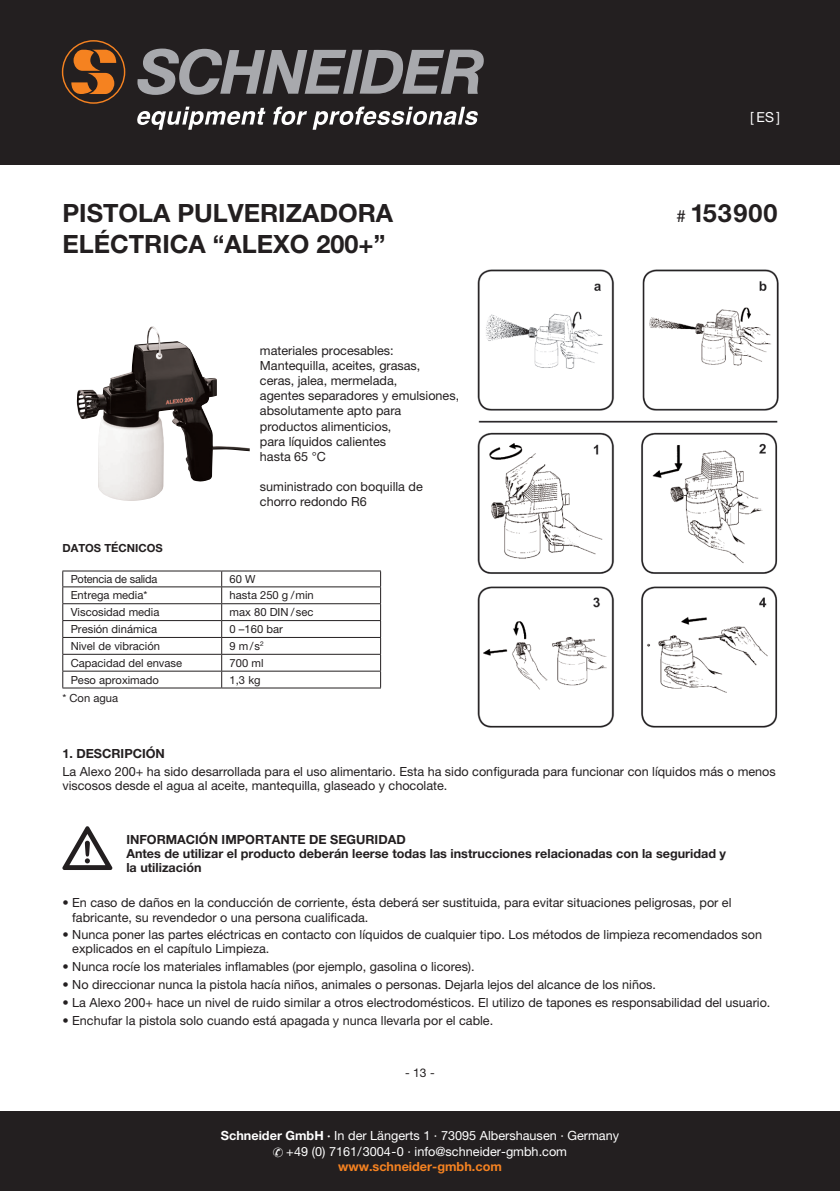
<style>
.page{position:relative;width:840px;height:1191px;background:#fff}
.page>*{position:absolute;margin:0;border:0;box-sizing:border-box;transform-origin:0 0}
.t1{font:700 25.2px/30.2px "Helvetica Neue LT Pro";color:#231f20}
.t2{font:13.8px "Helvetica Neue LT Pro";color:#fff}
.t3{font:12.6px/15.2px "Helvetica Neue LT Pro";color:#231f20}
.t4{font:700 12.6px/14px "Helvetica Neue LT Pro";color:#231f20}
.t5{font:12.6px/15.6px "Helvetica Neue LT Pro";color:#fff;text-align:center}
.t6{font:12px "Helvetica Neue LT Pro";color:#231f20}
.t7{font:11.2px "Helvetica Neue LT Pro";color:#231f20}
.t8{font:11.2px "Helvetica Neue LT Pro";letter-spacing:-.02em;color:#231f20}
.t9{font:700 11.2px "Helvetica Neue LT Pro";color:#231f20}
.s1{font-weight:400;font-size:16.8px}
.s2{font-weight:700}
.s3{font-weight:700;color:#f58220}
</style>
<div class="page">
<hr style="left:62px;top:570px;width:159px;height:1px;background:#231f20">
<hr style="left:221px;top:570px;width:160px;height:1px;background:#231f20">
<hr style="left:62px;top:586px;width:159px;height:1px;background:#231f20">
<hr style="left:221px;top:586px;width:160px;height:1px;background:#231f20">
<hr style="left:62px;top:603px;width:159px;height:1px;background:#231f20">
<hr style="left:221px;top:603px;width:160px;height:1px;background:#231f20">
<hr style="left:62px;top:620px;width:159px;height:1px;background:#231f20">
<hr style="left:221px;top:620px;width:160px;height:1px;background:#231f20">
<hr style="left:62px;top:637px;width:159px;height:1px;background:#231f20">
<hr style="left:221px;top:637px;width:160px;height:1px;background:#231f20">
<hr style="left:62px;top:654px;width:159px;height:1px;background:#231f20">
<hr style="left:221px;top:654px;width:160px;height:1px;background:#231f20">
<hr style="left:62px;top:671px;width:159px;height:1px;background:#231f20">
<svg style="left:62px;top:571px;width:1px;height:116px"></svg>
<hr style="left:221px;top:671px;width:160px;height:1px;background:#231f20">
<svg style="left:221px;top:571px;width:1px;height:116px"></svg>
<svg style="left:380px;top:571px;width:1px;height:116px"></svg>
<hr style="left:62px;top:687px;width:159px;height:1px;background:#231f20">
<hr style="left:221px;top:687px;width:160px;height:1px;background:#231f20">
<svg style="left:62px;top:826px;width:50px;height:44px"></svg>
<img style="left:477px;top:269px;width:302px;height:459px">
<div style="left:0;top:0;width:839px;height:164px;background:#231f20"></div>
<svg style="left:137px;top:107px;width:128px;height:23px"></svg>
<svg style="left:273px;top:107px;width:204px;height:23px"></svg>
<svg style="left:137px;top:48px;width:346px;height:47px"></svg>
<svg style="left:62px;top:40px;width:63px;height:64px"></svg>
<div style="left:0;top:1111px;width:839px;height:80px;background:#231f20"></div>
<img style="left:77px;top:326px;width:172px;height:175px">
<p class="t2" style="left:749px;top:109px;width:31px">[ES]</p>
<h1 class="t1" style="left:62px;top:198px;width:332px">PISTOLA PULVERIZADORA<br>ELÉCTRICA “ALEXO 200+”</h1>
<h1 class="t1" style="left:676px;top:198px;width:103px"><span class="s1">#</span> 153900</h1>
<p class="t9" style="left:62px;top:541px;width:102px">DATOS TÉCNICOS</p>
<p class="t3" style="left:260px;top:343px;width:201px">materiales procesables:<br>Mantequilla, aceites, grasas,<br>ceras, jalea, mermelada,<br>agentes separadores y emulsiones, absolutamente apto para productos alimenticios,<br>para líquidos calientes<br>hasta 65 °C</p>
<p class="t3" style="left:260px;top:479px;width:164px">suministrado con boquilla de chorro redondo R6</p>
<p class="t8" style="left:71px;top:572px;width:88px">Potencia de salida</p>
<p class="t7" style="left:229px;top:572px;width:27px">60 W</p>
<p class="t7" style="left:71px;top:588px;width:78px">Entrega media*</p>
<p class="t7" style="left:229px;top:588px;width:86px">hasta 250 g /min</p>
<p class="t7" style="left:71px;top:605px;width:90px">Viscosidad media</p>
<p class="t7" style="left:229px;top:605px;width:85px">max 80 DIN /sec</p>
<p class="t7" style="left:71px;top:622px;width:88px">Presión dinámica</p>
<p class="t7" style="left:229px;top:622px;width:55px">0 –160 bar</p>
<p class="t7" style="left:71px;top:639px;width:91px">Nivel de vibración</p>
<p class="t7" style="left:229px;top:639px;width:36px">9 m/s<sup>2</sup></p>
<p class="t7" style="left:71px;top:656px;width:113px">Capacidad del envase</p>
<p class="t7" style="left:229px;top:656px;width:35px">700 ml</p>
<p class="t7" style="left:71px;top:673px;width:90px">Peso aproximado</p>
<p class="t7" style="left:229px;top:673px;width:32px">1,3 kg</p>
<p class="t7" style="left:62px;top:691px;width:57px">* Con agua</p>
<p class="t4" style="left:62px;top:746px;width:104px">1. DESCRIPCIÓN</p>
<p class="t3" style="left:62px;top:764px;width:714px;line-height:14px">La Alexo 200+ ha sido desarrollada para el uso alimentario. Esta ha sido configurada para funcionar con líquidos más o menos viscosos desde el agua al aceite, mantequilla, glaseado y chocolate.</p>
<p class="t4" style="left:126px;top:831px;width:601px">INFORMACIÓN IMPORTANTE DE SEGURIDAD<br>Antes de utilizar el producto deberán leerse todas las instrucciones relacionadas con la seguridad y la utilización</p>
<p class="t3" style="left:72px;top:896px;width:660px;line-height:14px;text-indent:-10px">• En caso de daños en la conducción de corriente, ésta deberá ser sustituida, para evitar situaciones peligrosas, por el fabricante, su revendedor o una persona cualificada.</p>
<p class="t3" style="left:72px;top:927px;width:691px;line-height:14px;text-indent:-10px">• Nunca poner las partes eléctricas en contacto con líquidos de cualquier tipo. Los métodos de limpieza recomendados son explicados en el capítulo Limpieza.</p>
<p class="t3" style="left:62px;top:959px;width:413px">• Nunca rocíe los materiales inflamables (por ejemplo, gasolina o licores).</p>
<p class="t3" style="left:62px;top:977px;width:594px">• No direccionar nunca la pistola hacía niños, animales o personas. Dejarla lejos del alcance de los niños.</p>
<p class="t3" style="left:62px;top:995px;width:709px">• La Alexo 200+ hace un nivel de ruido similar a otros electrodomésticos. El utilizo de tapones es responsabilidad del usuario.</p>
<p class="t3" style="left:62px;top:1013px;width:432px">• Enchufar la pistola solo cuando está apagada y nunca llevarla por el cable.</p>
<p class="t6" style="left:405px;top:1065px;width:31px">- 13 -</p>
<p class="t5" style="left:221px;top:1127px;width:399px"><span class="s2">Schneider GmbH ·</span> In der Längerts 1 · 73095 Albershausen · Germany ✆ +49 (0) 7161/3004-0 · info@schneider-gmbh.com <span class="s3">www.schneider-gmbh.com</span></p>
</div>
